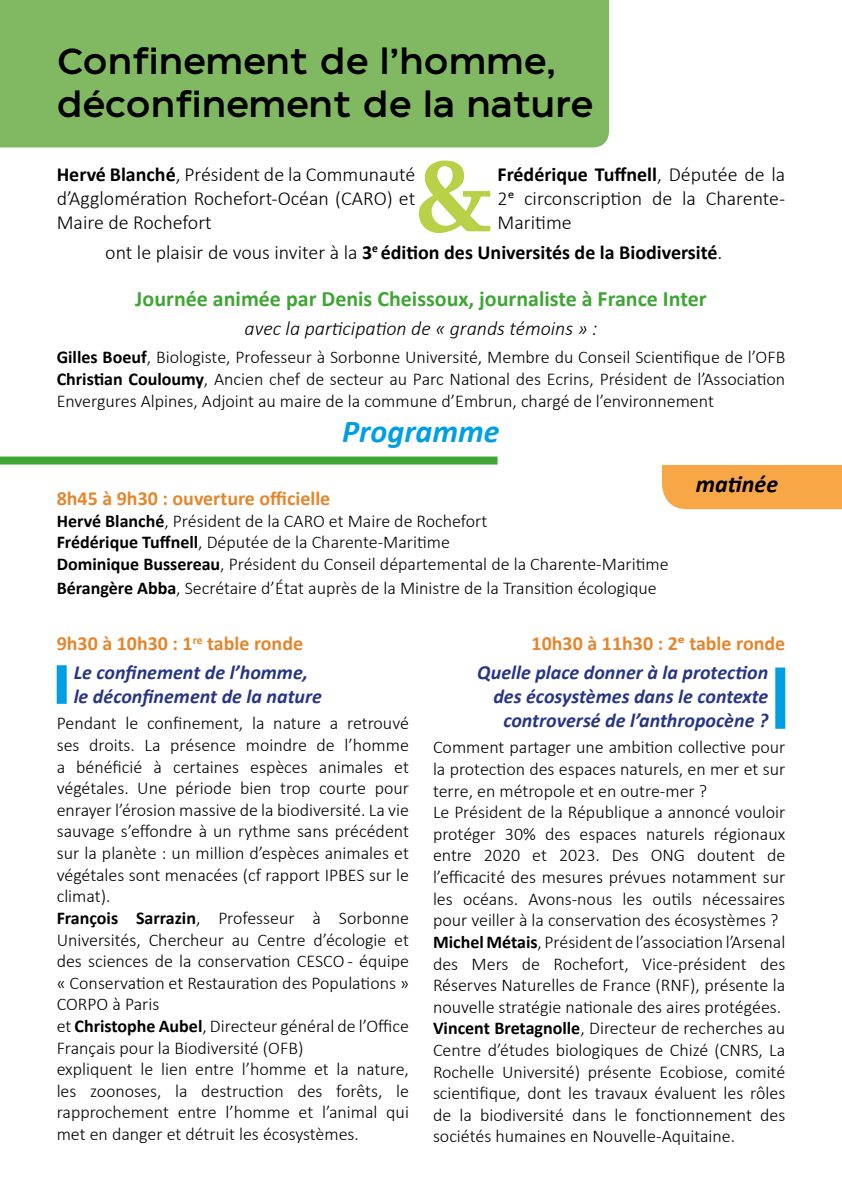
<style>
.page{position:relative;width:842px;height:1191px;background:#fff}
.page>*{position:absolute;margin:0;border:0;box-sizing:border-box;transform-origin:0 0}
.t1{font:500 36px/43.2px "Eastman Trial";color:#000}
.t2{font:italic 700 32px "Calibri";color:#009fe3}
.t3{font:italic 700 24px "Calibri";color:#000}
.t4{font:700 22px "Calibri";color:#3fa535}
.t5{font:300 20px/24px "Calibri";color:#000;text-align:justify}
.t6{font:italic 700 20px/24px "Calibri";color:#283583;text-align:right}
.t7{font:700 20px "Calibri";color:#000}
.t8{font:700 20px "Calibri";color:#e3872e}
.t9{font:italic 300 20px "Calibri";color:#000}
.t10{font:300 18px/21.6px "Calibri";color:#000}
.s1{font-weight:700}
.s2{font-weight:300}
.s3{font-style:normal;color:#e3872e}
</style>
<div class="page">
<div style="left:662px;top:465px;width:180px;height:44px;background:#f7a746"></div>
<img style="left:419px;top:160px;width:71px;height:73px">
<div style="left:0;top:0;width:609px;height:147px;background:#81b963"></div>
<div style="left:0;top:456px;width:497px;height:8px;background:#3fa535"></div>
<div style="left:57px;top:665px;width:10px;height:39px;background:#009fe3"></div>
<div style="left:775px;top:667px;width:10px;height:62px;background:#009fe3"></div>
<h1 class="t1" style="left:57px;top:36px;width:538px">Confinement de l’homme, déconfinement de la nature</h1>
<p class="t5" style="left:57px;top:162px;width:360px"><span class="s1">Hervé Blanché</span>, Président de la Communauté d’Agglomération Rochefort-Océan (CARO) et Maire de Rochefort</p>
<p class="t5" style="left:497px;top:162px;width:289px"><span class="s1">Frédérique Tuffnell</span>, Députée de la 2e circonscription de la Charente-Maritime</p>
<p class="t7" style="left:105px;top:238px;width:619px"><span class="s2">ont le plaisir de vous inviter à la</span> 3<sup>e</sup> édition des Universités de la Biodiversité<span class="s2">.</span></p>
<p class="t4" style="left:135px;top:283px;width:573px">Journée animée par Denis Cheissoux, journaliste à France Inter</p>
<p class="t9" style="left:245px;top:315px;width:354px">avec la participation de « grands témoins » :</p>
<p class="t10" style="left:57px;top:346px;width:730px;text-align:justify"><span class="s1">Gilles Boeuf</span>, Biologiste, Professeur à Sorbonne Université, Membre du Conseil Scientifique de l’OFB <span class="s1">Christian Couloumy</span>, Ancien chef de secteur au Parc National des Ecrins, Président de l’Association Envergures Alpines, Adjoint au maire de la commune d’Embrun, chargé de l’environnement</p>
<h2 class="t2" style="left:342px;top:409px;width:159px">Programme</h2>
<h3 class="t3" style="left:696px;top:466px;width:84px">matinée</h3>
<p class="t8" style="left:57px;top:484px;width:275px">8h45 à 9h30 : ouverture officielle</p>
<p class="t10" style="left:57px;top:510px;width:613px"><span class="s1">Hervé Blanché</span>, Président de la CARO et Maire de Rochefort<br><span class="s1">Frédérique Tuffnell</span>, Députée de la Charente-Maritime<br><span class="s1">Dominique Bussereau</span>, Président du Conseil départemental de la Charente-Maritime</p>
<p class="t10" style="left:57px;top:577px;width:602px"><span class="s1">Bérangère Abba</span>, Secrétaire d’État auprès de la Ministre de la Transition écologique</p>
<p class="t6" style="left:57px;top:628px;width:253px;line-height:28.8px"><span class="s3">9h30 à 10h30 : 1</span><sup>re</sup> <span class="s3">table ronde<br></span>Le confinement de l’homme,</p>
<p class="t6" style="left:74px;top:683px;width:250px">le déconfinement de la nature</p>
<p class="t10" style="left:57px;top:712px;width:354px">Pendant le confinement, la nature a retrouvé ses droits. La présence moindre de l’homme a bénéficié à certaines espèces animales et végétales. Une période bien trop courte pour enrayer l’érosion massive de la biodiversité. La vie sauvage s’effondre à un rythme sans précédent sur la planète : un million d’espèces animales et végétales sont menacées (cf rapport IPBES sur le climat).<br><span class="s1">François Sarrazin</span>, Professeur à Sorbonne Universités, Chercheur au Centre d’écologie et des sciences de la conservation CESCO - équipe « Conservation et Restauration des Populations » CORPO à Paris<br>et <span class="s1">Christophe Aubel</span>, Directeur général de l’Office Français pour la Biodiversité (OFB)<br>expliquent le lien entre l’homme et la nature, les zoonoses, la destruction des forêts, le rapprochement entre l’homme et l’animal qui met en danger et détruit les écosystèmes.</p>
<p class="t8" style="left:532px;top:629px;width:255px">10h30 à 11h30 : 2e table ronde</p>
<p class="t6" style="left:477px;top:659px;width:292px">Quelle place donner à la protection des écosystèmes dans le contexte controversé de l’anthropocène ?</p>
<p class="t10" style="left:433px;top:736px;width:354px">Comment partager une ambition collective pour la protection des espaces naturels, en mer et sur terre, en métropole et en outre-mer ?<br>Le Président de la République a annoncé vouloir protéger 30% des espaces naturels régionaux entre 2020 et 2023. Des ONG doutent de l’efficacité des mesures prévues notamment sur les océans. Avons-nous les outils nécessaires pour veiller à la conservation des écosystèmes ?<br><span class="s1">Michel Métais</span>, Président de l’association l’Arsenal des Mers de Rochefort, Vice-président des Réserves Naturelles de France (RNF), présente la nouvelle stratégie nationale des aires protégées.<br><span class="s1">Vincent Bretagnolle</span>, Directeur de recherches au Centre d’études biologiques de Chizé (CNRS, La Rochelle Université) présente Ecobiose, comité scientifique, dont les travaux évaluent les rôles de la biodiversité dans le fonctionnement des sociétés humaines en Nouvelle-Aquitaine.</p>
</div>
